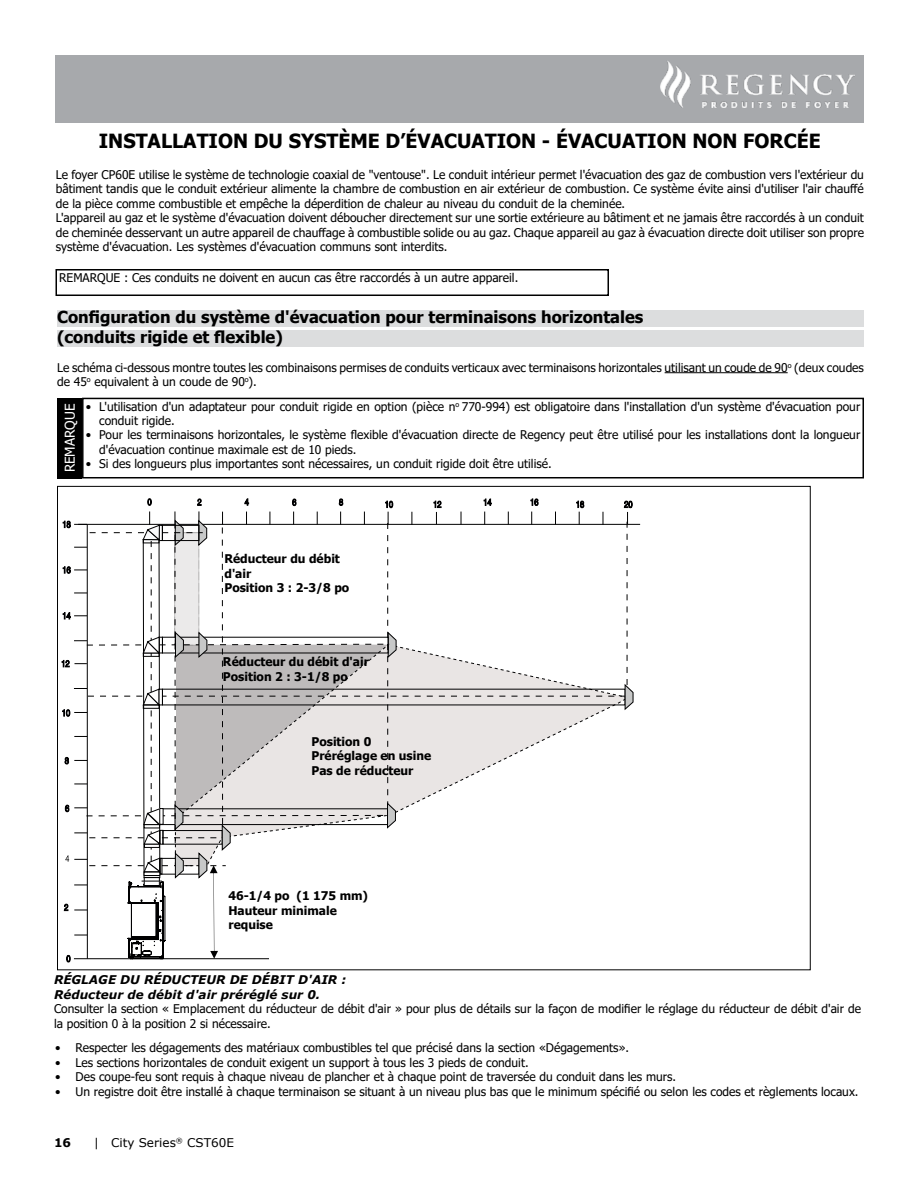
<style>
.page{position:relative;width:918px;height:1188px;background:#fff}
.page>*{position:absolute;margin:0;border:0;box-sizing:border-box;transform-origin:0 0}
.t1{font:700 19.5px "Tahoma";color:#000}
.t2{font:700 16.5px/19.8px "Tahoma";color:#000}
.t3{font:13.5px "Tahoma";color:#fff}
.t4{font:12px/14.4px "Tahoma";color:#000}
.t5{font:700 12px/14.4px "Tahoma";color:#000}
.t6{font:italic 700 12px/14.4px "Verdana";color:#000}
.t7{font:12px "Verdana";color:#000}
.t8{font:700 12px "Verdana";color:#000}
</style>
<div class="page">
<div style="left:56px;top:55px;width:808px;height:67px;background:#a7a9ac"></div>
<img style="left:661px;top:61px;width:194px;height:46px">
<div style="left:57px;top:311px;width:807px;height:16px;background:#dcddde"></div>
<div style="left:57px;top:330px;width:807px;height:16px;background:#dcddde"></div>
<hr style="left:665px;top:372px;width:123px;height:1px;background:#000">
<hr style="left:78px;top:524px;width:562px;height:1px;background:#000001">
<svg style="left:62px;top:499px;width:572px;height:463px"></svg>
<div style="left:57px;top:398px;width:25px;height:80px;background:#000"></div>
<div style="left:82px;top:398px;width:782px;height:80px;border:2px solid #000"></div>
<div style="left:56px;top:269px;width:553px;height:27px;border:2px solid #000"></div>
<div style="left:228px;top:881px;width:153px;height:58px;background:#fff"></div>
<h1 class="t1" style="left:99px;top:127px;width:723px">INSTALLATION DU SYSTÈME D’ÉVACUATION - ÉVACUATION NON FORCÉE</h1>
<p class="t4" style="left:56px;top:168px;width:810px">Le foyer CP60E utilise le système de technologie coaxial de "ventouse". Le conduit intérieur permet l'évacuation des gaz de combustion vers l'extérieur du bâtiment tandis que le conduit extérieur alimente la chambre de combustion en air extérieur de combustion. Ce système évite ainsi d'utiliser l'air chauffé de la pièce comme combustible et empêche la déperdition de chaleur au niveau du conduit de la cheminée.<br>L'appareil au gaz et le système d'évacuation doivent déboucher directement sur une sortie extérieure au bâtiment et ne jamais être raccordés à un conduit de cheminée desservant un autre appareil de chauffage à combustible solide ou au gaz. Chaque appareil au gaz à évacuation directe doit utiliser son propre système d'évacuation. Les systèmes d'évacuation communs sont interdits.</p>
<p class="t4" style="left:59px;top:271px;width:461px">REMARQUE : Ces conduits ne doivent en aucun cas être raccordés à un autre appareil.</p>
<h2 class="t2" style="left:57px;top:308px;width:588px">Configuration du système d'évacuation pour terminaisons horizontales (conduits rigide et flexible)</h2>
<p class="t4" style="left:57px;top:361px;width:808px">Le schéma ci-dessous montre toutes les combinaisons permises de conduits verticaux avec terminaisons horizontales utilisant un coude de 90<sup>o</sup> (deux coudes de 45<sup>o</sup> equivalent à un coude de 90<sup>o</sup>).</p>
<p class="t3" style="left:61px;top:472px;width:70px;rotate:-90deg">REMARQUE</p>
<p class="t4" style="left:99px;top:400px;width:763px;text-indent:-14px">• L'utilisation d'un adaptateur pour conduit rigide en option (pièce n<sup>o</sup> 770-994) est obligatoire dans l'installation d'un système d'évacuation pour conduit rigide.</p>
<p class="t4" style="left:99px;top:428px;width:763px;text-indent:-14px">• Pour les terminaisons horizontales, le système flexible d'évacuation directe de Regency peut être utilisé pour les installations dont la longueur d'évacuation continue maximale est de 10 pieds.</p>
<p class="t4" style="left:86px;top:457px;width:468px">• Si des longueurs plus importantes sont nécessaires, un conduit rigide doit être utilisé.</p>
<p class="t5" style="left:224px;top:552px;width:126px">Réducteur du débit d'air<br>Position 3 : 2-3/8 po</p>
<p class="t5" style="left:223px;top:655px;width:147px">Réducteur du débit d'air<br>Position 2 : 3-1/8 po</p>
<p class="t5" style="left:312px;top:735px;width:121px">Position 0<br>Préréglage en usine<br>Pas de réducteur</p>
<p class="t5" style="left:228px;top:889px;width:141px">46-1/4 po (1 175 mm)<br>Hauteur minimale requise</p>
<p class="t6" style="left:54px;top:973px;width:294px">RÉGLAGE DU RÉDUCTEUR DE DÉBIT D'AIR :<br>Réducteur de débit d'air préréglé sur 0.</p>
<p class="t4" style="left:54px;top:1002px;width:809px">Consulter la section « Emplacement du réducteur de débit d'air » pour plus de détails sur la façon de modifier le réglage du réducteur de débit d'air de la position 0 à la position 2 si nécessaire.</p>
<p class="t4" style="left:55px;top:1042px;width:575px">• Respecter les dégagements des matériaux combustibles tel que précisé dans la section «Dégagements».</p>
<p class="t4" style="left:55px;top:1056px;width:475px">• Les sections horizontales de conduit exigent un support à tous les 3 pieds de conduit.</p>
<p class="t4" style="left:55px;top:1070px;width:622px">• Des coupe-feu sont requis à chaque niveau de plancher et à chaque point de traversée du conduit dans les murs.</p>
<p class="t4" style="left:55px;top:1085px;width:805px">• Un registre doit être installé à chaque terminaison se situant à un niveau plus bas que le minimum spécifié ou selon les codes et règlements locaux.</p>
<p class="t8" style="left:54px;top:1135px;width:19px">16</p>
<p class="t7" style="left:94px;top:1135px;width:142px">| City Series<sup>®</sup> CST60E</p>
</div>
